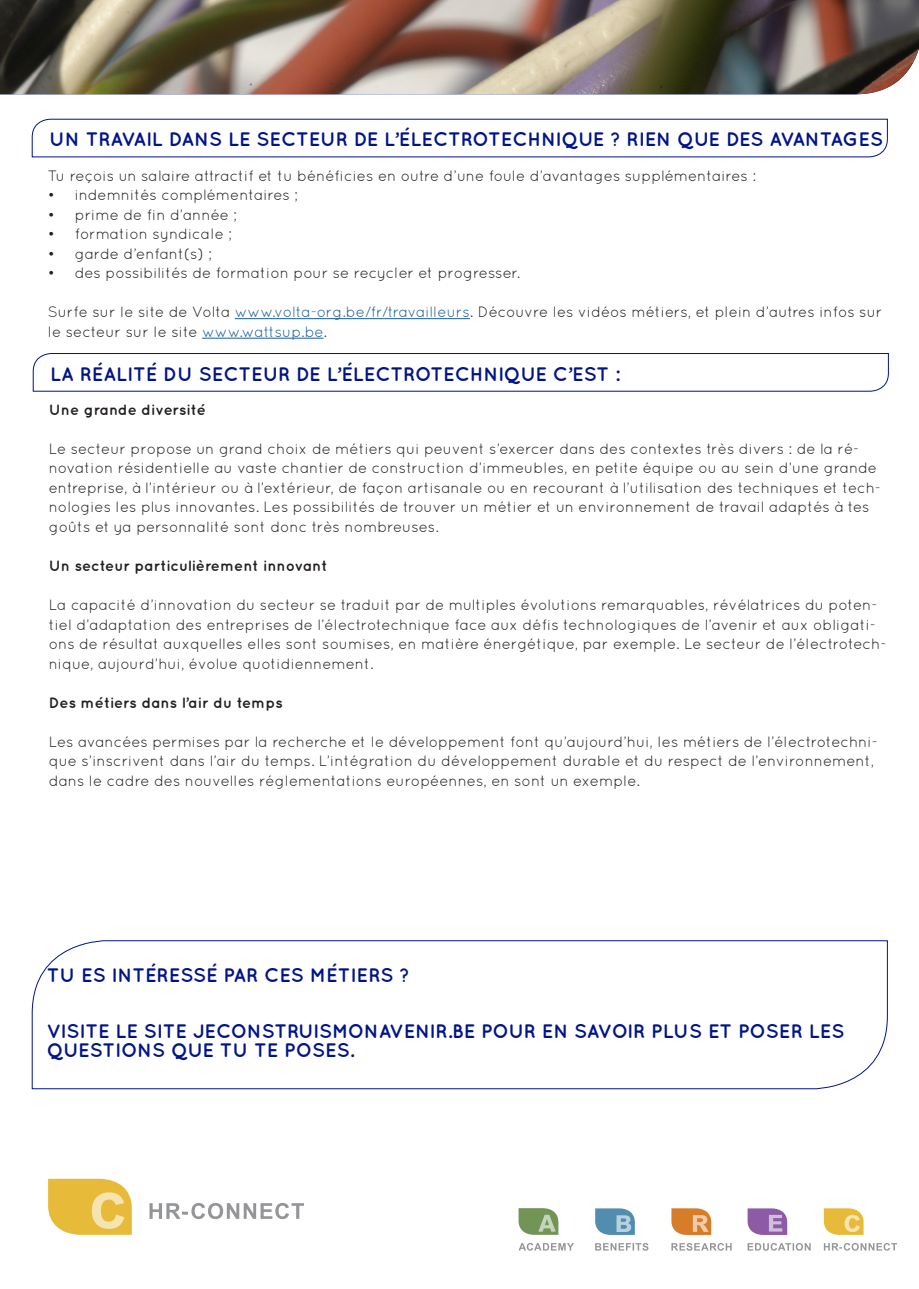
<style>
.page{position:relative;width:919px;height:1289px;background:#fff}
.page>*{position:absolute;margin:0;border:0;box-sizing:border-box;transform-origin:0 0}
.t1{font:700 19.5px/19.5px "Quicksand";color:#001489}
.algemene_tekst{font:15px/19.5px "Quicksand";color:#231f20}
.algemene_tekst-2{font:700 15px "Quicksand";color:#231f20}
.s1{color:#175d9e}
</style>
<div class="page">
<img style="left:0;top:0;width:918px;height:94px">
<svg style="left:518px;top:1208px;width:40px;height:26px"></svg>
<svg style="left:519px;top:1243px;width:55px;height:7px"></svg>
<svg style="left:595px;top:1208px;width:39px;height:26px"></svg>
<svg style="left:595px;top:1243px;width:53px;height:7px"></svg>
<svg style="left:671px;top:1208px;width:40px;height:26px"></svg>
<svg style="left:671px;top:1243px;width:60px;height:7px"></svg>
<svg style="left:747px;top:1208px;width:40px;height:26px"></svg>
<svg style="left:747px;top:1243px;width:63px;height:7px"></svg>
<svg style="left:823px;top:1208px;width:40px;height:26px"></svg>
<svg style="left:823px;top:1243px;width:74px;height:7px"></svg>
<svg style="left:48px;top:1178px;width:84px;height:56px;background:#eac65a"></svg>
<svg style="left:149px;top:1203px;width:155px;height:16px"></svg>
<hr style="left:235px;top:318px;width:235px;height:1px;background:#175d9e">
<hr style="left:202px;top:338px;width:121px;height:1px;background:#175d9e">
<svg style="left:32px;top:119px;width:855px;height:38px"></svg>
<svg style="left:33px;top:353px;width:855px;height:39px"></svg>
<svg style="left:32px;top:940px;width:855px;height:149px"></svg>
<p class="t1" style="left:49px;top:129px;width:835px">UN TRAVAIL DANS LE SECTEUR DE L’ÉLECTROTECHNIQUE ? RIEN QUE DES AVANTAGES</p>
<p class="algemene_tekst" style="left:48px;top:165px;width:709px">Tu reçois un salaire attractif et tu bénéficies en outre d’une foule d’avantages supplémentaires :</p>
<p class="algemene_tekst" style="left:48px;top:185px;width:252px">• indemnités complémentaires ;</p>
<p class="algemene_tekst" style="left:48px;top:204px;width:191px">• prime de fin d’année ;</p>
<p class="algemene_tekst" style="left:48px;top:224px;width:186px">• formation syndicale ;</p>
<p class="algemene_tekst" style="left:48px;top:243px;width:166px">• garde d’enfant(s) ;</p>
<p class="algemene_tekst" style="left:48px;top:263px;width:474px">• des possibilités de formation pour se recycler et progresser.</p>
<p class="algemene_tekst" style="left:48px;top:302px;width:836px">Surfe sur le site de Volta <span class="s1">www.volta-org.be/fr/travailleurs</span>. Découvre les vidéos métiers, et plein d’autres infos sur le secteur sur le site <span class="s1">www.wattsup.be</span>.</p>
<p class="t1" style="left:50px;top:363px;width:571px">LA RÉALITÉ DU SECTEUR DE L’ÉLECTROTECHNIQUE C’EST :</p>
<p class="algemene_tekst-2" style="left:49px;top:400px;width:159px">Une grande diversité</p>
<p class="algemene_tekst" style="left:49px;top:439px;width:833px">Le secteur propose un grand choix de métiers qui peuvent s’exercer dans des contextes très divers : de la ré&shy;novation résidentielle au vaste chantier de construction d’immeubles, en petite équipe ou au sein d’une grande entreprise, à l’intérieur ou à l’extérieur, de façon artisanale ou en recourant à l’utilisation des techniques et tech&shy;nologies les plus innovantes. Les possibilités de trouver un métier et un environnement de travail adaptés à tes goûts et ya personnalité sont donc très nombreuses.</p>
<p class="algemene_tekst-2" style="left:49px;top:556px;width:280px">Un secteur particulièrement innovant</p>
<p class="algemene_tekst" style="left:49px;top:595px;width:839px">La capacité d’innovation du secteur se traduit par de multiples évolutions remarquables, révélatrices du poten&shy;tiel d’adaptation des entreprises de l’électrotechnique face aux défis technologiques de l’avenir et aux obligati&shy;ons de résultat auxquelles elles sont soumises, en matière énergétique, par exemple. Le secteur de l’électrotech&shy;nique, aujourd’hui, évolue quotidiennement.</p>
<p class="algemene_tekst-2" style="left:49px;top:693px;width:235px">Des métiers dans l’air du temps</p>
<p class="algemene_tekst" style="left:49px;top:731px;width:830px">Les avancées permises par la recherche et le développement font qu’aujourd’hui, les métiers de l’électrotechni&shy;que s’inscrivent dans l’air du temps. L’intégration du développement durable et du respect de l’environnement, dans le cadre des nouvelles réglementations européennes, en sont un exemple.</p>
<p class="t1" style="left:47px;top:964px;width:364px">TU ES INTÉRESSÉ PAR CES MÉTIERS ?</p>
<p class="t1" style="left:47px;top:1020px;width:799px">VISITE LE SITE JECONSTRUISMONAVENIR.BE POUR EN SAVOIR PLUS ET POSER LES<br>QUESTIONS QUE TU TE POSES.</p>
</div>
